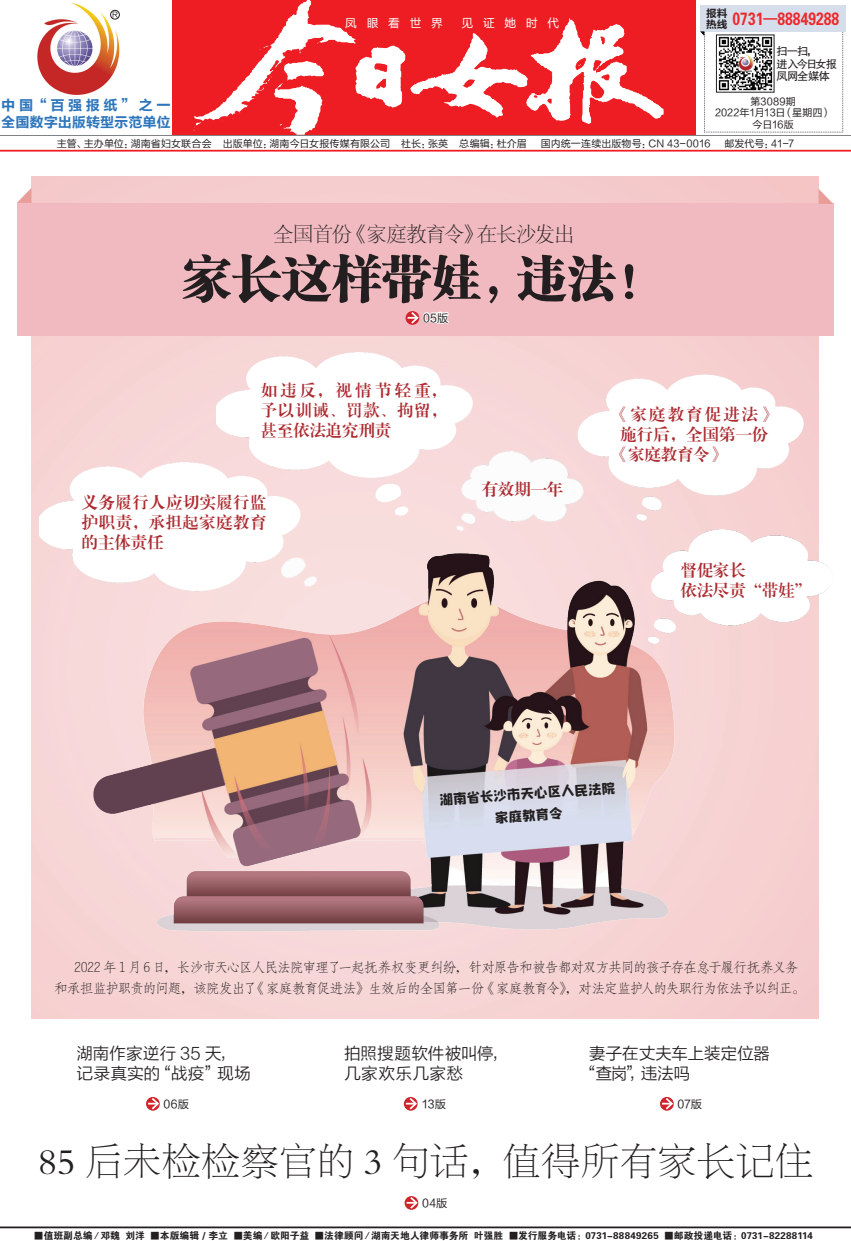
<style>
.page{position:relative;width:851px;height:1241px;background:#fff}
.page>*{position:absolute;margin:0;border:0;box-sizing:border-box;transform-origin:0 0}
.t1{font:50px "FZCSK GBK1 0";color:#231f20}
.t2{font:37.5px "FZBSJW GB1 0";letter-spacing:.035em;color:#231f20}
.t3{font:20px "FZSYJW GB1 0";letter-spacing:-.03em;color:#231f20}
.t4{font:17.88px "FZDHTJW GB1 0";color:#ee272b;scale:.78 1}
.t5{font:16.25px/20px "FZXBSJW GB1 0";letter-spacing:.035em;color:#ac2b30;text-align:justify}
.t6{font:16.25px/20px "FZLTXIHJW GB1 0";letter-spacing:.02em;color:#231f20}
.t7{font:16.25px/20px "FZLTXIHJW GB1 0";letter-spacing:.045em;color:#231f20}
.t8{font:16.25px/20px "FZXBSJW GB1 0";color:#ac2b30}
.t9{font:16.25px "FZXBSJW GB1 0";letter-spacing:.14em;color:#ac2b30}
.t10{font:16.25px "FZXBSJW GB1 0";letter-spacing:.015em;color:#ac2b30}
.t11{font:14.12px/17px "FZLTCHK GBK1 0";letter-spacing:-.005em;color:#2e76bc}
.t12{font:13.75px/20px "FZFSJW GB1 0";letter-spacing:-.08em;color:#231f20}
.t13{font:13.75px/21.2px "zihun 144 hao langyuanti";color:#231f20;text-align:center}
.t14{font:11.75px "FZLTHJW GB1 0";letter-spacing:.84em;color:#fff}
.t15{font:11.25px/12.5px "FZHTJW GB1 0";letter-spacing:-.08em;color:#231f20}
.t16{font:11.25px "FZLTHK GBK1 0";letter-spacing:.005em;color:#231f20}
.t17{font:10.75px "FZLTCHJW GB1 0";color:#231f20}
.t18{font:10px/11.2px "FZLTHJW GB1 0";letter-spacing:.005em;color:#231f20;text-align:center}
.t19{font:9.75px "FZDHTJW GB1 0";letter-spacing:.005em;color:#231f20}
</style>
<div class="page">
<div style="left:17px;top:203px;width:816px;height:133px;background:#f0bac0"></div>
<svg style="left:172px;top:0;width:523px;height:135px;fill:#ee1d23"></svg>
<img style="left:194px;top:24px;width:162px;height:97px">
<hr style="left:0;top:135px;width:850px;height:1px;background:#808285">
<div style="left:699px;top:5px;width:146px;height:27px;background:#d7deeb"></div>
<svg style="left:700px;top:31px;width:143px;height:102px"></svg>
<img style="left:37px;top:2px;width:83px;height:93px">
<div style="left:110px;top:10px;width:9px;height:9px;border:1px solid #231f20;border-radius:50%"></div>
<svg style="left:113px;top:12px;width:5px;height:6px"></svg>
<hr style="left:0;top:150px;width:850px;height:1px;background:#ee1d23">
<hr style="left:0;top:1226px;width:850px;height:1px;background:#231f20">
<img style="left:77px;top:526px;width:617px;height:423px">
<svg style="left:17px;top:188px;width:14px;height:15px"></svg>
<svg style="left:818px;top:189px;width:15px;height:15px"></svg>
<img style="left:625px;top:536px;width:205px;height:121px">
<img style="left:429px;top:422px;width:176px;height:135px">
<img style="left:216px;top:312px;width:274px;height:200px">
<img style="left:370px;top:478px;width:64px;height:46px">
<svg style="left:38px;top:956px;width:776px;height:273px"></svg>
<img style="left:570px;top:336px;width:249px;height:200px">
<img style="left:617px;top:493px;width:47px;height:34px">
<img style="left:39px;top:421px;width:279px;height:205px">
<img style="left:273px;top:542px;width:73px;height:60px">
<p class="t14" style="left:345px;top:16px;width:99px">凤眼看世界</p>
<p class="t14" style="left:461px;top:16px;width:99px">见证她时代</p>
<p class="t17" style="left:706px;top:7px;width:23px">报料</p>
<h3 class="t4" style="left:706px;top:9px;width:172px"><sub>热线</sub> 0731—88849288</h3>
<p class="t15" style="left:776px;top:45px;width:62px">扫一扫，<br>进入今日女报凤网全媒体</p>
<p class="t18" style="left:715px;top:96px;width:118px">第3089期<br>2022年1月13日（星期四）今日16版</p>
<p class="t11" style="left:1px;top:97px;width:171px">中国“百强报纸”之一全国数字出版转型示范单位</p>
<p class="t18" style="left:57px;top:138px;width:471px">主管、主办单位：湖南省妇女联合会 出版单位：湖南今日女报传媒有限公司 社长：张英 总编辑：杜介眉</p>
<p class="t18" style="left:540px;top:138px;width:171px">国内统一连续出版物号：CN 43-0016</p>
<p class="t18" style="left:724px;top:138px;width:71px">邮发代号：41-7</p>
<h3 class="t3" style="left:273px;top:223px;width:302px">全国首份《家庭教育令》在长沙发出</h3>
<h1 class="t1" style="left:181px;top:250px;width:487px">家长这样带娃，违法！</h1>
<p class="t16" style="left:423px;top:311px;width:27px">05版</p>
<p class="t5" style="left:261px;top:381px;width:187px">如违反，视情节轻重，予以训诫、罚款、拘留，甚至依法追究刑责</p>
<p class="t5" style="left:82px;top:493px;width:186px">义务履行人应切实履行监护职责，承担起家庭教育的主体责任</p>
<p class="t5" style="left:482px;top:480px;width:83px">有效期一年</p>
<p class="t9" style="left:612px;top:405px;width:166px">《家庭教育促进法》</p>
<p class="t10" style="left:620px;top:425px;width:150px">施行后，全国第一份</p>
<p class="t5" style="left:612px;top:444px;width:115px">《家庭教育令》</p>
<p class="t8" style="left:680px;top:561px;width:131px">督促家长<br>依法尽责“带娃”</p>
<p class="t13" style="left:439px;top:790px;width:177px;rotate:-4deg">湖南省长沙市天心区人民法院家庭教育令</p>
<p class="t12" style="left:54px;top:957px;width:753px;text-indent:20px">2022 年 1 月 6 日，长沙市天心区人民法院审理了一起抚养权变更纠纷，针对原告和被告都对双方共同的孩子存在怠于履行抚养义务和承担监护职责的问题，该院发出了《家庭教育促进法》生效后的全国第一份《家庭教育令》，对法定监护人的失职行为依法予以纠正。</p>
<p class="t6" style="left:77px;top:1043px;width:175px">湖南作家逆行 35 天，记录真实的“战疫”现场</p>
<p class="t16" style="left:164px;top:1097px;width:27px">06版</p>
<p class="t7" style="left:344px;top:1043px;width:164px">拍照搜题软件被叫停，几家欢乐几家愁</p>
<p class="t16" style="left:421px;top:1097px;width:26px">13版</p>
<p class="t6" style="left:581px;top:1043px;width:190px;text-indent:8px">妻子在丈夫车上装定位器“查岗”，违法吗</p>
<p class="t16" style="left:677px;top:1097px;width:26px">07版</p>
<h2 class="t2" style="left:38px;top:1141px;width:775px">85 后未检检察官的 3 句话，值得所有家长记住</h2>
<p class="t16" style="left:422px;top:1196px;width:27px">04版</p>
<p class="t19" style="left:34px;top:1229px;width:780px">■值班副总编／邓魏 刘洋 ■本版编辑 / 李立 ■美编／欧阳子益 ■法律顾问／湖南天地人律师事务所 叶强胜 ■发行服务电话：0731-88849265 ■邮政投递电话：0731-82288114</p>
</div>
